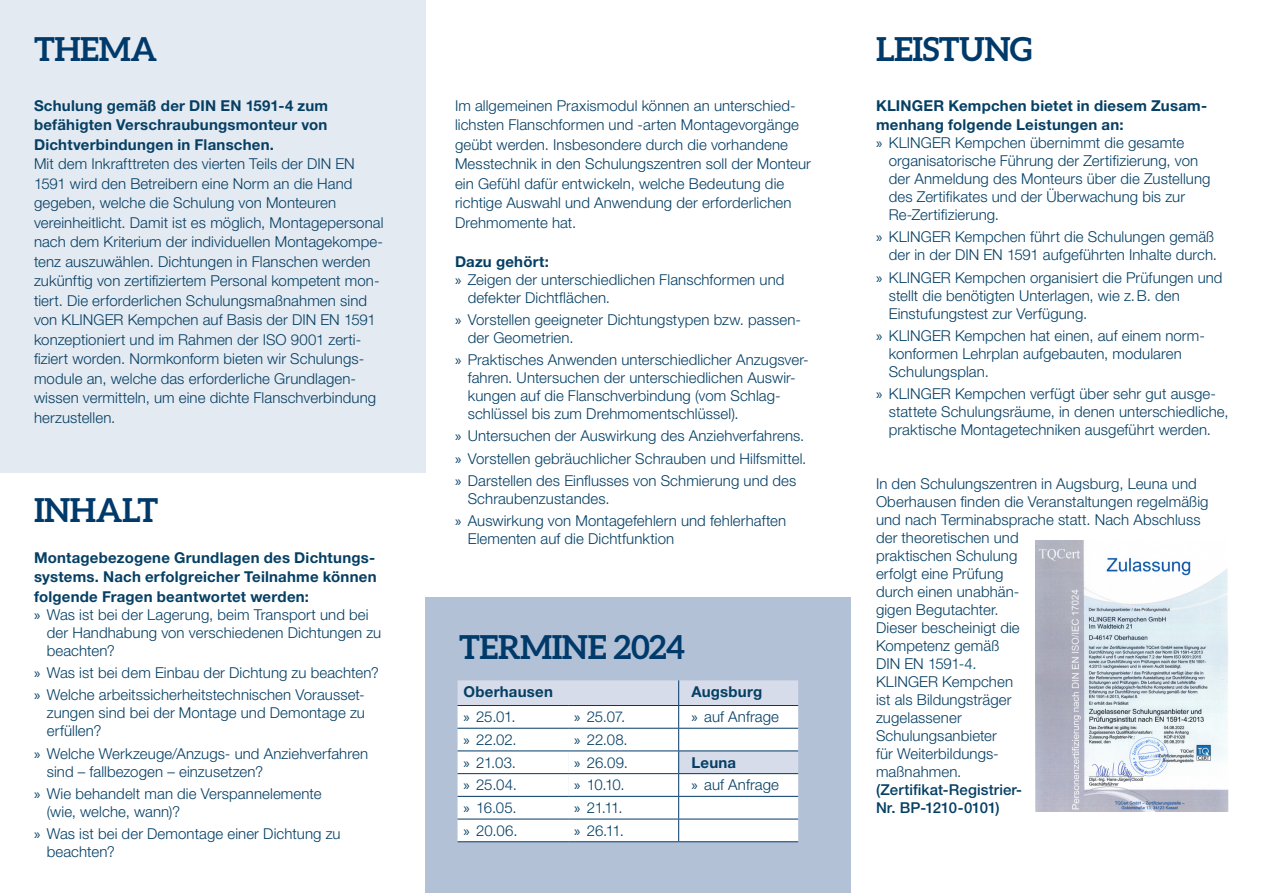
<style>
.page{position:relative;width:1263px;height:893px;background:#fff}
.page>*{position:absolute;margin:0;border:0;box-sizing:border-box;transform-origin:0 0}
.Headline_Aleo_Bold{font:700 33px "Aleo";letter-spacing:-.015em;color:#003a6a}
.Copytext{font:300 15px/18px "Helvetica Neue LT Pro";letter-spacing:.005em;color:#053f64}
.Copytext-2{font:700 15px/19.5px "Helvetica Neue LT Pro";letter-spacing:.015em;color:#053f64}
.Copytext-3{font:500 15px/18px "Helvetica Neue LT Std";letter-spacing:.005em;color:#053f64}
.s1{font-family:"Myriad Pro";font-weight:400}
</style>
<div class="page">
<div style="left:425px;top:597px;width:426px;height:296px;background:#b3c1d7"></div>
<div style="left:0;top:0;width:425px;height:473px;background:#e4eaf1"></div>
<hr style="left:458px;top:841px;width:110px;height:1px;background:#003a6a">
<hr style="left:568px;top:841px;width:111px;height:1px;background:#003a6a">
<hr style="left:679px;top:841px;width:119px;height:1px;background:#003a6a">
<svg style="left:458px;top:680px;width:340px;height:161px"></svg>
<hr style="left:458px;top:705px;width:110px;height:1px;background:#003a6a">
<hr style="left:568px;top:705px;width:111px;height:1px;background:#003a6a">
<hr style="left:679px;top:705px;width:119px;height:1px;background:#003a6a">
<hr style="left:458px;top:728px;width:110px;height:1px;background:#003a6a">
<hr style="left:568px;top:728px;width:111px;height:1px;background:#003a6a">
<hr style="left:679px;top:728px;width:119px;height:1px;background:#003a6a">
<img style="left:1035px;top:541px;width:194px;height:271px">
<p class="Headline_Aleo_Bold" style="left:34px;top:30px;width:125px">THEMA</p>
<p class="Copytext-2" style="left:34px;top:95px;width:296px">Schulung gemäß der DIN EN 1591-4 zum</p>
<p class="Copytext-2" style="left:34px;top:115px;width:295px">befähigten Verschraubungsmonteur von</p>
<p class="Copytext-2" style="left:34px;top:134px;width:241px">Dichtverbindungen in Flanschen.</p>
<p class="Copytext" style="left:34px;top:154px;width:351px;line-height:19.5px">Mit dem Inkrafttreten des vierten Teils der DIN EN 1591 wird den Betreibern eine Norm an die Hand gegeben, welche die Schulung von Monteuren vereinheitlicht. Damit ist es möglich, Montagepersonal nach dem Kriterium der individuellen Montagekompe&shy;tenz auszuwählen. Dichtungen in Flanschen werden zukünftig von zertifiziertem Personal kompetent mon&shy;tiert. Die erforderlichen Schulungsmaßnahmen sind von KLINGER Kempchen auf Basis der DIN EN 1591 konzeptioniert und im Rahmen der ISO 9001 zerti&shy;fiziert worden. Normkonform bieten wir Schulungs&shy;module an, welche das erforderliche Grundlagen&shy;wissen vermitteln, um eine dichte Flanschverbindung herzustellen.</p>
<p class="Headline_Aleo_Bold" style="left:34px;top:491px;width:126px">INHALT</p>
<p class="Copytext-2" style="left:34px;top:547px;width:344px;text-align:justify">Montagebezogene Grundlagen des Dichtungs&shy;systems. Nach erfolgreicher Teilnahme können folgende Fragen beantwortet werden:</p>
<p class="Copytext" style="left:47px;top:605px;width:336px;text-indent:-13px"><span class="s1">»</span> Was ist bei der Lagerung, beim Transport und bei der Handhabung von verschiedenen Dichtungen zu beachten?</p>
<p class="Copytext" style="left:34px;top:663px;width:346px"><span class="s1">»</span> Was ist bei dem Einbau der Dichtung zu beachten?</p>
<p class="Copytext" style="left:47px;top:686px;width:320px;text-align:justify;text-indent:-13px"><span class="s1">»</span> Welche arbeitssicherheitstechnischen Vorausset&shy;zungen sind bei der Montage und Demontage zu erfüllen?</p>
<p class="Copytext" style="left:47px;top:744px;width:323px;text-indent:-13px"><span class="s1">»</span> Welche Werkzeuge/Anzugs- und Anziehverfahren sind – fallbezogen – einzusetzen?</p>
<p class="Copytext" style="left:47px;top:784px;width:276px;text-indent:-13px"><span class="s1">»</span> Wie behandelt man die Verspannelemente (wie, welche, wann)?</p>
<p class="Copytext" style="left:47px;top:824px;width:295px;text-indent:-13px"><span class="s1">»</span> Was ist bei der Demontage einer Dichtung zu beachten?</p>
<p class="Copytext" style="left:455px;top:95px;width:357px;line-height:19.5px">Im allgemeinen Praxismodul können an unterschied&shy;lichsten Flanschformen und -arten Montagevorgänge geübt werden. Insbesondere durch die vorhandene Messtechnik in den Schulungszentren soll der Monteur ein Gefühl dafür entwickeln, welche Bedeutung die richtige Auswahl und Anwendung der erforderlichen Drehmomente hat.</p>
<p class="Copytext-2" style="left:455px;top:251px;width:95px">Dazu gehört:</p>
<p class="Copytext" style="left:468px;top:270px;width:318px;text-indent:-13px"><span class="s1">»</span> Zeigen der unterschiedlichen Flanschformen und defekter Dichtflächen.</p>
<p class="Copytext" style="left:468px;top:310px;width:335px;text-indent:-13px"><span class="s1">»</span> Vorstellen geeigneter Dichtungstypen bzw. passen&shy;der Geometrien.</p>
<p class="Copytext" style="left:468px;top:350px;width:343px;text-indent:-13px"><span class="s1">»</span> Praktisches Anwenden unterschiedlicher Anzugsver&shy;fahren. Untersuchen der unterschiedlichen Auswir&shy;kungen auf die Flanschverbindung (vom Schlag&shy;schlüssel bis zum Drehmomentschlüssel).</p>
<p class="Copytext" style="left:455px;top:427px;width:351px"><span class="s1">»</span> Untersuchen der Auswirkung des Anziehverfahrens.</p>
<p class="Copytext" style="left:455px;top:449px;width:353px"><span class="s1">»</span> Vorstellen gebräuchlicher Schrauben und Hilfsmittel.</p>
<p class="Copytext" style="left:468px;top:471px;width:330px;text-indent:-13px"><span class="s1">»</span> Darstellen des Einflusses von Schmierung und des<br>Schraubenzustandes.</p>
<p class="Copytext" style="left:468px;top:511px;width:320px;text-indent:-13px"><span class="s1">»</span> Auswirkung von Montagefehlern und fehlerhaften<br>Elementen auf die Dichtfunktion</p>
<p class="Headline_Aleo_Bold" style="left:459px;top:628px;width:227px">TERMINE 2024</p>
<p class="Copytext-2" style="left:464px;top:682px;width:91px">Oberhausen</p>
<p class="Copytext-2" style="left:691px;top:682px;width:72px">Augsburg</p>
<p class="Copytext" style="left:464px;top:708px;width:53px"><span class="s1">»</span> 25.01.</p>
<p class="Copytext" style="left:574px;top:708px;width:53px"><span class="s1">»</span> 25.07.</p>
<p class="Copytext" style="left:691px;top:708px;width:89px"><span class="s1">»</span> auf Anfrage</p>
<p class="Copytext" style="left:464px;top:730px;width:55px"><span class="s1">»</span> 22.02.</p>
<p class="Copytext" style="left:574px;top:730px;width:55px"><span class="s1">»</span> 22.08.</p>
<p class="Copytext" style="left:464px;top:753px;width:54px"><span class="s1">»</span> 21.03.</p>
<p class="Copytext" style="left:574px;top:753px;width:55px"><span class="s1">»</span> 26.09.</p>
<p class="Copytext-2" style="left:691px;top:752px;width:46px">Leuna</p>
<p class="Copytext" style="left:464px;top:776px;width:55px"><span class="s1">»</span> 25.04.</p>
<p class="Copytext" style="left:574px;top:776px;width:52px"><span class="s1">»</span> 10.10.</p>
<p class="Copytext" style="left:691px;top:776px;width:89px"><span class="s1">»</span> auf Anfrage</p>
<p class="Copytext" style="left:464px;top:798px;width:55px"><span class="s1">»</span> 16.05.</p>
<p class="Copytext" style="left:574px;top:798px;width:50px"><span class="s1">»</span> 21.11.</p>
<p class="Copytext" style="left:464px;top:821px;width:55px"><span class="s1">»</span> 20.06.</p>
<p class="Copytext" style="left:574px;top:821px;width:51px"><span class="s1">»</span> 26.11.</p>
<p class="Headline_Aleo_Bold" style="left:876px;top:30px;width:157px">LEISTUNG</p>
<p class="Copytext-2" style="left:876px;top:95px;width:333px">KLINGER Kempchen bietet in diesem Zusam&shy;menhang folgende Leistungen an:</p>
<p class="Copytext" style="left:889px;top:133px;width:323px;text-indent:-13px"><span class="s1">»</span> KLINGER Kempchen übernimmt die gesamte organisatorische Führung der Zertifizierung, von der Anmeldung des Monteurs über die Zustellung des Zertifikates und der Überwachung bis zur Re-Zertifizierung.</p>
<p class="Copytext" style="left:876px;top:228px;width:343px;text-align:right"><span class="s1">»</span> KLINGER Kempchen führt die Schulungen gemäß der in der DIN EN 1591 aufgeführten Inhalte durch.</p>
<p class="Copytext" style="left:889px;top:268px;width:335px;text-indent:-13px"><span class="s1">»</span> KLINGER Kempchen organisiert die Prüfungen und stellt die benötigten Unterlagen, wie z.B. den<br>Einstufungstest zur Verfügung.</p>
<p class="Copytext" style="left:889px;top:326px;width:316px;text-indent:-13px"><span class="s1">»</span> KLINGER Kempchen hat einen, auf einem norm&shy;konformen Lehrplan aufgebauten, modularen<br>Schulungsplan.</p>
<p class="Copytext" style="left:889px;top:384px;width:341px;text-indent:-13px"><span class="s1">»</span> KLINGER Kempchen verfügt über sehr gut ausge&shy;stattete Schulungsräume, in denen unterschiedliche, praktische Montagetechniken ausgeführt werden.</p>
<p class="Copytext" style="left:876px;top:474px;width:334px">In den Schulungszentren in Augsburg, Leuna und<br>Oberhausen finden die Veranstaltungen regelmäßig und nach Terminabsprache statt. Nach Abschluss der theoretischen und<br>praktischen Schulung<br>erfolgt eine Prüfung<br>durch einen unabhän-<br>gigen Begutachter.<br>Dieser bescheinigt die<br>Kompetenz gemäß<br>DIN EN 1591-4.</p>
<p class="Copytext" style="left:876px;top:672px;width:139px;text-align:justify">KLINGER Kempchen ist als Bildungsträger zugelassener</p>
<p class="Copytext" style="left:876px;top:726px;width:122px">Schulungsanbieter</p>
<p class="Copytext" style="left:876px;top:744px;width:124px">für Weiterbildungs&shy;maßnahmen.</p>
<p class="Copytext-3" style="left:876px;top:781px;width:148px">(Zertifikat-Registrier-<br>Nr. BP-1210-0101)</p>
</div>
